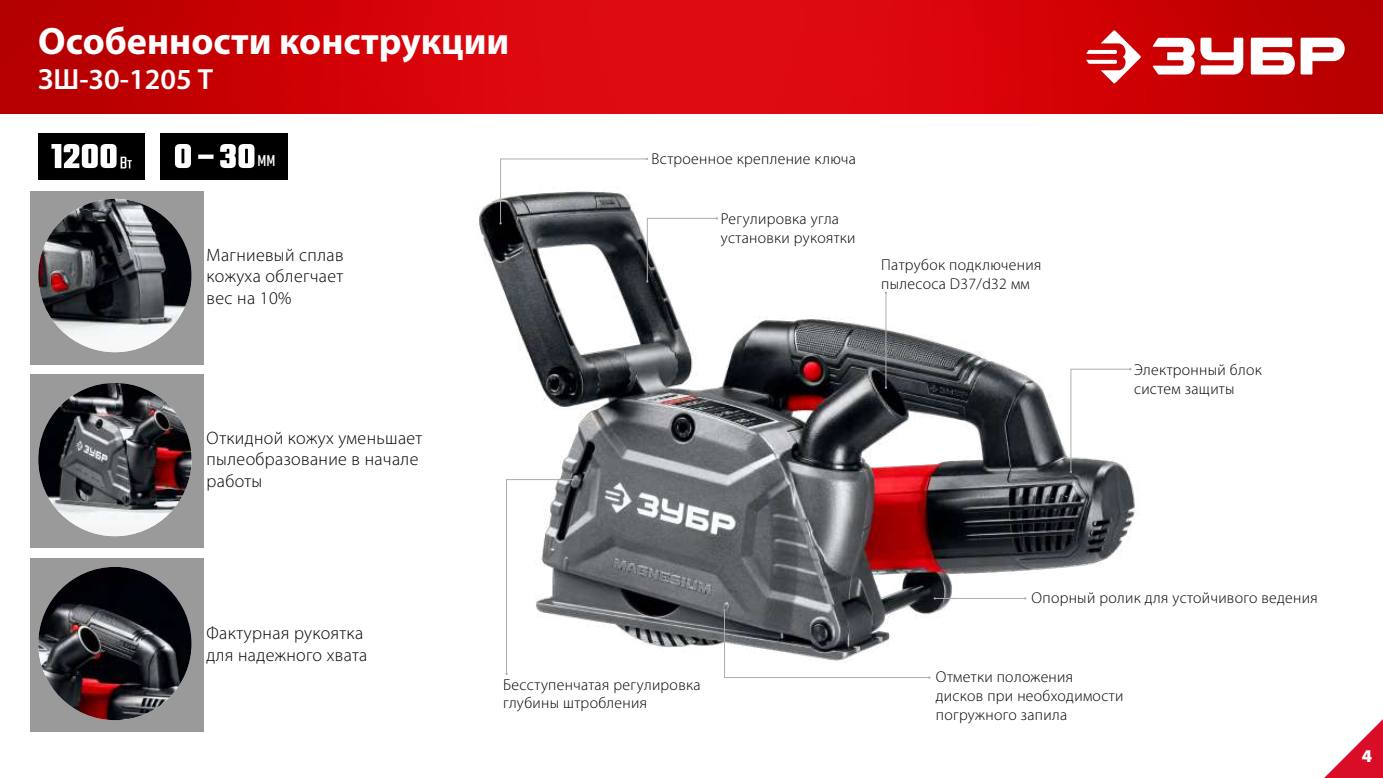
<style>
.page{position:relative;width:1383px;height:778px;background:#fff}
.page>*{position:absolute;margin:0;border:0;box-sizing:border-box;transform-origin:0 0}
.t1{font:700 38.25px "Myriad Pro";color:#fff}
.t2{font:600 29.25px "Myriad Pro";color:#fff}
.t3{font:300 18px/21.6px "Myriad Pro";letter-spacing:.02em;color:#000}
.t4{font:900 18px "Myriad Pro";color:#fff}
.t5{font:17.32px "Teko";color:#fff}
.t6{font:300 15.75px/18.9px "Myriad Pro";letter-spacing:.02em;color:#000}
</style>
<div class="page">
<img style="left:0;top:0;width:1382px;height:114px">
<svg style="left:1086px;top:30px;width:55px;height:53px"></svg>
<svg style="left:1151px;top:38px;width:193px;height:37px"></svg>
<div style="left:31px;top:375px;width:173px;height:173px;background:#9a9a9a"></div>
<img style="left:38px;top:383px;width:153px;height:153px;border-radius:77px">
<svg style="left:1324px;top:720px;width:58px;height:58px"></svg>
<div style="left:31px;top:558px;width:173px;height:174px;background:#9a9a9a"></div>
<img style="left:38px;top:567px;width:153px;height:153px;border-radius:77px">
<div style="left:31px;top:191px;width:173px;height:173px;background:#9a9a9a"></div>
<img style="left:38px;top:199px;width:153px;height:153px;border-radius:77px">
<div style="left:38px;top:133px;width:107px;height:46px;background:#000"></div>
<div style="left:161px;top:133px;width:127px;height:46px;background:#000"></div>
<svg style="left:175px;top:144px;width:79px;height:24px"></svg>
<img style="left:477px;top:196px;width:663px;height:456px">
<hr style="left:885px;top:293px;width:1px;height:94px;background:#aeadae">
<hr style="left:934px;top:598px;width:91px;height:1px;background:#aeadae">
<svg style="left:1069px;top:368px;width:62px;height:105px"></svg>
<svg style="left:723px;top:609px;width:207px;height:69px"></svg>
<svg style="left:505px;top:478px;width:69px;height:197px"></svg>
<svg style="left:499px;top:158px;width:219px;height:124px"></svg>
<svg style="left:51px;top:144px;width:81px;height:24px"></svg>
<h1 class="t1" style="left:38px;top:16px;width:473px">Особенности конструкции</h1>
<h2 class="t2" style="left:38px;top:60px;width:176px">ЗШ-30-1205 Т</h2>
<p class="t5" style="left:258px;top:151px;width:19px">MM</p>
<p class="t3" style="left:206px;top:244px;width:138px;text-align:justify">Магниевый сплав кожуха облегчает вес на 10%</p>
<p class="t3" style="left:206px;top:426px;width:217px">Откидной кожух уменьшает пылеобразование в начале работы</p>
<p class="t6" style="left:651px;top:149px;width:206px">Встроенное крепление ключа</p>
<p class="t6" style="left:721px;top:209px;width:136px">Регулировка угла установки рукоятки</p>
<p class="t6" style="left:881px;top:255px;width:162px">Патрубок подключения пылесоса D37/d32 мм</p>
<p class="t6" style="left:1134px;top:360px;width:129px">Электронный блок систем защиты</p>
<p class="t3" style="left:206px;top:622px;width:162px">Фактурная рукоятка для надежного хвата</p>
<p class="t6" style="left:503px;top:674px;width:199px">Бесступенчатая регулировка глубины штробления</p>
<p class="t6" style="left:1031px;top:588px;width:288px">Опорный ролик для устойчивого ведения</p>
<p class="t6" style="left:935px;top:667px;width:189px">Отметки положения дисков при необходимости погружного запила</p>
<p class="t4" style="left:1361px;top:744px;width:12px">4</p>
</div>
